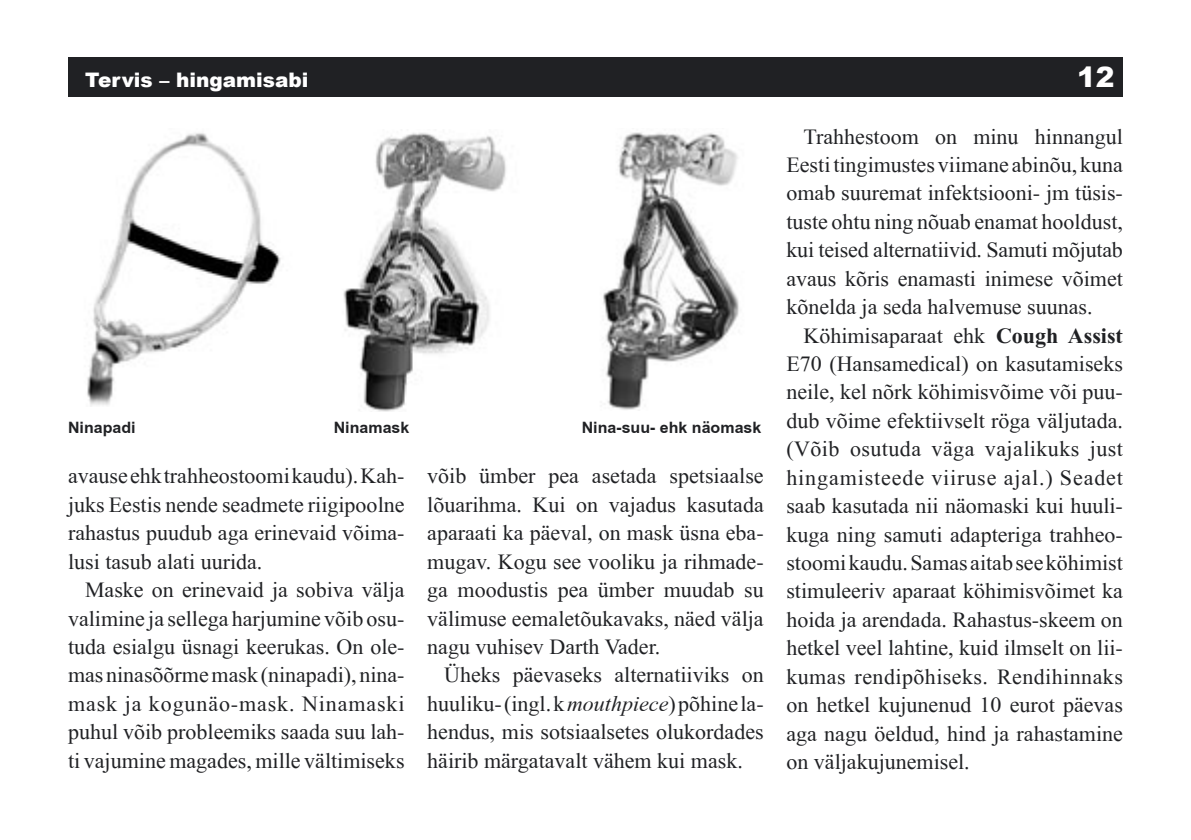
<style>
.page{position:relative;width:1191px;height:840px;background:#fff}
.page>*{position:absolute;margin:0;border:0;box-sizing:border-box;transform-origin:0 0}
.t1{font:900 28px "Arial";color:#fff}
.t2{font:22px/28.4px "EE Times New Roman";color:#202124;text-align:justify}
.t3{font:900 20px "Arial";color:#fff}
.t4{font:700 16px "EE Arial";color:#202124}
.s1{font-style:italic}
.s2{font-weight:700}
</style>
<div class="page">
<div style="left:68px;top:57px;width:1055px;height:39px;background:#202124"></div>
<img style="left:87px;top:133px;width:194px;height:273px">
<img style="left:343px;top:133px;width:163px;height:278px">
<img style="left:603px;top:132px;width:136px;height:278px">
<p class="t3" style="left:85px;top:65px;width:225px">Tervis – hingamisabi</p>
<p class="t1" style="left:1077px;top:56px;width:39px">12</p>
<p class="t4" style="left:68px;top:418px;width:69px">Ninapadi</p>
<p class="t4" style="left:334px;top:418px;width:77px">Ninamask</p>
<p class="t4" style="left:581px;top:418px;width:181px">Nina-suu- ehk näomask</p>
<p class="t2" style="left:68px;top:461px;width:338px">avause ehk trahheostoomi kaudu). Kah&shy;juks Eestis nende seadmete riigipoolne rahastus puudub aga erinevaid võima&shy;lusi tasub alati uurida.</p>
<p class="t2" style="left:68px;top:575px;width:338px;text-indent:17px">Maske on erinevaid ja sobiva välja valimine ja sellega harjumine võib osu&shy;tuda esialgu üsnagi keerukas. On ole&shy;mas ninasõõrme mask (ninapadi), nina&shy;mask ja kogunäo-mask. Ninamaski puhul võib probleemiks saada suu lah&shy;ti vajumine magades, mille vältimiseks</p>
<p class="t2" style="left:427px;top:461px;width:338px">võib ümber pea asetada spetsiaalse lõuarihma. Kui on vajadus kasutada aparaati ka päeval, on mask üsna eba&shy;mugav. Kogu see vooliku ja rihmade&shy;ga moodustis pea ümber muudab su välimuse eemaletõukavaks, näed välja nagu vuhisev Darth Vader.</p>
<p class="t2" style="left:427px;top:660px;width:338px;text-indent:17px">Üheks päevaseks alternatiiviks on huuliku- (ingl. k <span class="s1">mouthpiece</span>) põhine la&shy;hendus, mis sotsiaalsetes olukordades häirib märgatavalt vähem kui mask.</p>
<p class="t2" style="left:786px;top:122px;width:338px;text-indent:17px">Trahhestoom on minu hinnangul Eesti tingimustes viimane abinõu, kuna omab suuremat infektsiooni- jm tüsis&shy;tuste ohtu ning nõuab enamat hooldust, kui teised alternatiivid. Samuti mõjutab avaus kõris enamasti inimese võimet kõnelda ja seda halvemuse suunas.</p>
<p class="t2" style="left:786px;top:321px;width:338px;text-indent:17px">Köhimisaparaat ehk <span class="s2">Cough Assist </span>E70 (Hansamedical) on kasutamiseks neile, kel nõrk köhimisvõime või puu&shy;dub võime efektiivselt röga väljutada. (Võib osutuda väga vajalikuks just hingamisteede viiruse ajal.) Seadet saab kasutada nii näomaski kui huuli&shy;kuga ning samuti adapteriga trahheo&shy;stoomi kaudu. Samas aitab see köhimist stimuleeriv aparaat köhimisvõimet ka hoida ja arendada. Rahastus-skeem on hetkel veel lahtine, kuid ilmselt on lii&shy;kumas rendipõhiseks. Rendihinnaks on hetkel kujunenud 10 eurot päevas aga nagu öeldud, hind ja rahastamine on väljakujunemisel.</p>
</div>
